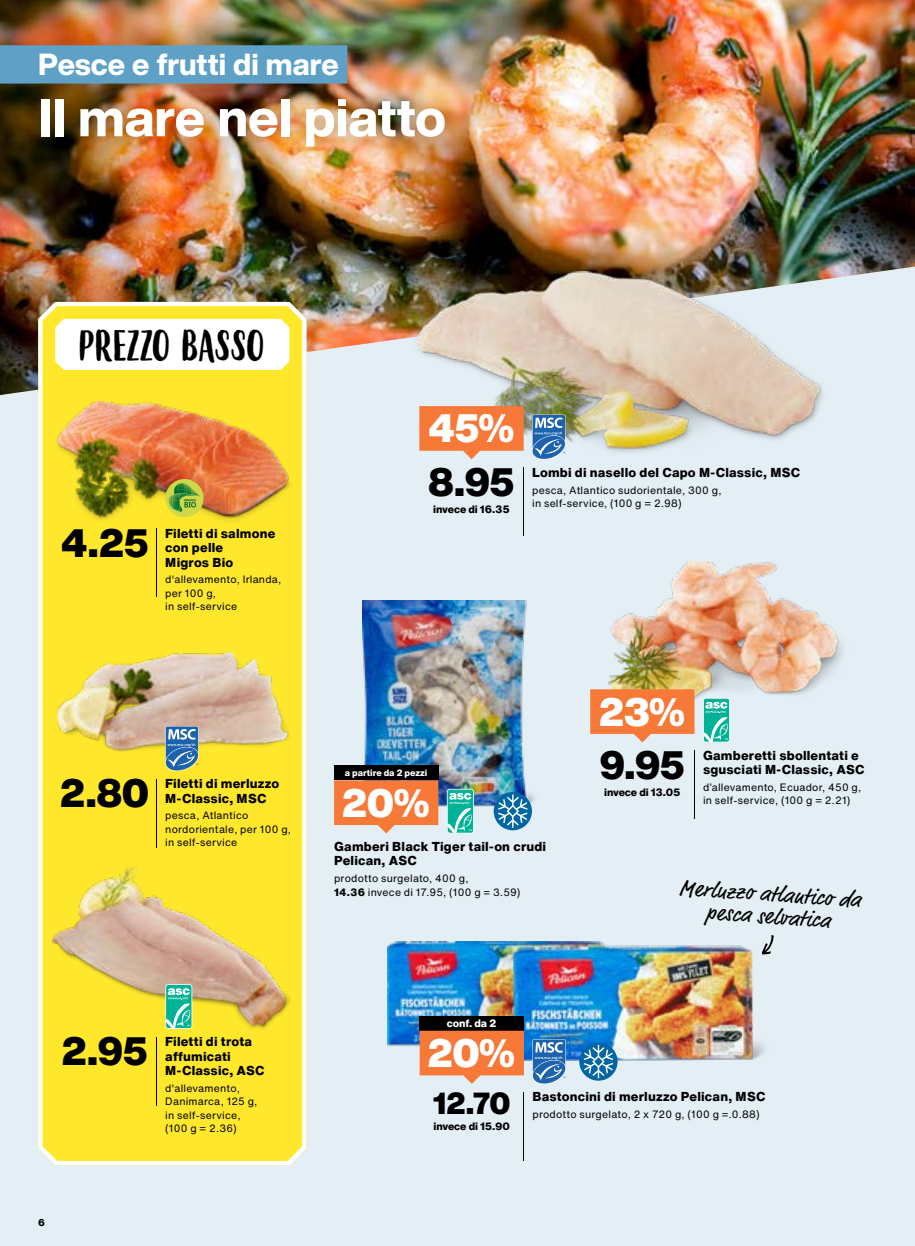
<style>
.page{position:relative;width:915px;height:1246px;background:#fff}
.page>*{position:absolute;margin:0;border:0;box-sizing:border-box;transform-origin:0 0}
.t1{font:800 52.5px "Helvetica Now Display";color:#fff}
.t2{font:42px "Budidaya";letter-spacing:-.005em;color:#000}
.t3{font:900 39px "Helvetica Now Display";letter-spacing:-.01em;color:#000}
.t4{font:900 39px "Helvetica Now Display";letter-spacing:-.015em;color:#fff}
.t5{font:800 30px "Helvetica Now Display";color:#fff}
.t6{font:900 30px "Helvetica Now Display";color:#000}
.t7{font:22.5px/22.5px "Market OT";color:#000;text-align:center}
.t8{font:800 12.75px/14.2px "Helvetica Now Text";letter-spacing:.015em;color:#000}
.t9{font:10.5px/13.5px "Helvetica Now Text";letter-spacing:.02em;color:#000}
.t10{font:800 10.5px "Helvetica Now Text";letter-spacing:-.01em;color:#000}
.t11{font:800 10.5px "Helvetica Now Text";letter-spacing:-.01em;color:#fff}
.t12{font:800 9.75px "Helvetica Now Text";color:#000}
.t13{font:800 9px "Helvetica Now Text";letter-spacing:-.005em;color:#fff}
.s1{font-weight:800}
</style>
<div class="page">
<div style="left:0;top:395px;width:914px;height:851px;background:#e4eef5"></div>
<img style="left:0;top:0;width:914px;height:395px">
<div style="left:22px;top:79px;width:441px;height:86px;background:#000;opacity:.25"></div>
<div style="left:0;top:45px;width:347px;height:39px;background:#5fa1c6"></div>
<svg style="left:761px;top:935px;width:12px;height:19px"></svg>
<img style="left:388px;top:942px;width:383px;height:118px">
<div style="left:419px;top:1016px;width:104px;height:15px;background:#000"></div>
<svg style="left:419px;top:1031px;width:104px;height:53px;background:#f28a55"></svg>
<hr style="left:523px;top:1092px;width:1px;height:68px;background:#000">
<svg style="left:532px;top:1039px;width:33px;height:45px"></svg>
<div style="left:579px;top:1042px;width:38px;height:39px;background:#0066a3;border-radius:50%"></div>
<svg style="left:583px;top:1045px;width:30px;height:33px"></svg>
<img style="left:608px;top:561px;width:243px;height:154px">
<svg style="left:590px;top:689px;width:104px;height:53px;background:#f38953"></svg>
<hr style="left:693px;top:751px;width:1px;height:68px;background:#000">
<svg style="left:702px;top:698px;width:27px;height:44px"></svg>
<img style="left:362px;top:600px;width:177px;height:206px">
<div style="left:334px;top:765px;width:104px;height:15px;background:#000"></div>
<svg style="left:334px;top:780px;width:104px;height:53px;background:#f28953"></svg>
<svg style="left:446px;top:789px;width:27px;height:44px"></svg>
<svg style="left:493px;top:792px;width:38px;height:38px"></svg>
<svg style="left:498px;top:794px;width:29px;height:34px"></svg>
<svg style="left:36px;top:298px;width:272px;height:869px;background:#fbe742"></svg>
<svg style="left:55px;top:319px;width:234px;height:51px"></svg>
<div style="left:408px;top:262px;width:421px;height:198px;background:#000;opacity:.08"></div>
<img style="left:417px;top:271px;width:410px;height:188px">
<svg style="left:419px;top:406px;width:104px;height:53px;background:#f38a53"></svg>
<hr style="left:522px;top:468px;width:1px;height:68px;background:#000">
<svg style="left:532px;top:415px;width:33px;height:44px"></svg>
<img style="left:53px;top:866px;width:240px;height:165px">
<hr style="left:156px;top:1037px;width:1px;height:68px;background:#000">
<svg style="left:165px;top:984px;width:27px;height:45px"></svg>
<img style="left:56px;top:652px;width:240px;height:100px">
<hr style="left:156px;top:779px;width:1px;height:68px;background:#000">
<svg style="left:165px;top:726px;width:33px;height:45px"></svg>
<img style="left:53px;top:402px;width:239px;height:122px">
<hr style="left:156px;top:529px;width:1px;height:68px;background:#000">
<div style="left:165px;top:479px;width:38px;height:38px;background:#ced848;border-radius:50%"></div>
<svg style="left:168px;top:483px;width:33px;height:29px"></svg>
<h3 class="t5" style="left:38px;top:44px;width:302px">Pesce e frutti di mare</h3>
<h1 class="t1" style="left:38px;top:81px;width:409px">Il mare nel piatto</h1>
<h2 class="t2" style="left:78px;top:322px;width:188px">PREZZO BASSO</h2>
<h3 class="t3" style="left:61px;top:516px;width:89px">4.25</h3>
<p class="t8" style="left:165px;top:526px;width:112px">Filetti di salmone con pelle<br>Migros Bio</p>
<p class="t9" style="left:165px;top:572px;width:118px">d'allevamento, Irlanda, per 100 g,<br>in self-service</p>
<h3 class="t3" style="left:60px;top:766px;width:90px">2.80</h3>
<p class="t8" style="left:165px;top:776px;width:116px">Filetti di merluzzo<br>M-Classic, MSC</p>
<p class="t9" style="left:165px;top:808px;width:127px">pesca, Atlantico nordorientale, per 100 g, in self-service</p>
<h3 class="t3" style="left:62px;top:1024px;width:87px">2.95</h3>
<p class="t8" style="left:165px;top:1034px;width:101px">Filetti di trota affumicati<br>M-Classic, ASC</p>
<p class="t9" style="left:165px;top:1081px;width:93px">d'allevamento,<br>Danimarca, 125 g, in self-service, (100 g = 2.36)</p>
<p class="t12" style="left:38px;top:1215px;width:8px">6</p>
<h3 class="t4" style="left:428px;top:401px;width:87px">45%</h3>
<h3 class="t3" style="left:428px;top:455px;width:87px">8.95</h3>
<p class="t10" style="left:433px;top:501px;width:78px">invece di 16.35</p>
<p class="t8" style="left:532px;top:465px;width:269px">Lombi di nasello del Capo M-Classic, MSC</p>
<p class="t9" style="left:532px;top:483px;width:191px">pesca, Atlantico sudorientale, 300 g, in self-service, (100 g = 2.98)</p>
<p class="t13" style="left:345px;top:766px;width:84px">a partire da 2 pezzi</p>
<h3 class="t4" style="left:342px;top:776px;width:89px">20%</h3>
<h3 class="t4" style="left:599px;top:685px;width:87px">23%</h3>
<h3 class="t3" style="left:599px;top:738px;width:86px">9.95</h3>
<p class="t10" style="left:604px;top:784px;width:78px">invece di 13.05</p>
<p class="t8" style="left:702px;top:748px;width:163px">Gamberetti sbollentati e sgusciati M-Classic, ASC</p>
<p class="t9" style="left:702px;top:780px;width:160px">d’allevamento, Ecuador, 450 g, in self-service, (100 g = 2.21)</p>
<p class="t8" style="left:334px;top:839px;width:213px">Gamberi Black Tiger tail-on crudi<br>Pelican, ASC</p>
<p class="t9" style="left:334px;top:871px;width:188px">prodotto surgelato, 400 g,<br><span class="s1">14.36</span> invece di 17.95, (100 g = 3.59)</p>
<p class="t11" style="left:447px;top:1015px;width:51px">conf. da 2</p>
<h3 class="t4" style="left:427px;top:1026px;width:89px">20%</h3>
<h3 class="t7" style="left:679px;top:878px;width:183px;rotate:4deg">Merluzzo atlantico da pesca selvatica</h3>
<h3 class="t6" style="left:433px;top:1082px;width:79px">12.70</h3>
<p class="t10" style="left:433px;top:1118px;width:78px">invece di 15.90</p>
<p class="t8" style="left:532px;top:1089px;width:234px">Bastoncini di merluzzo Pelican, MSC</p>
<p class="t9" style="left:532px;top:1107px;width:228px">prodotto surgelato, 2 x 720 g, (100 g =.0.88)</p>
</div>
